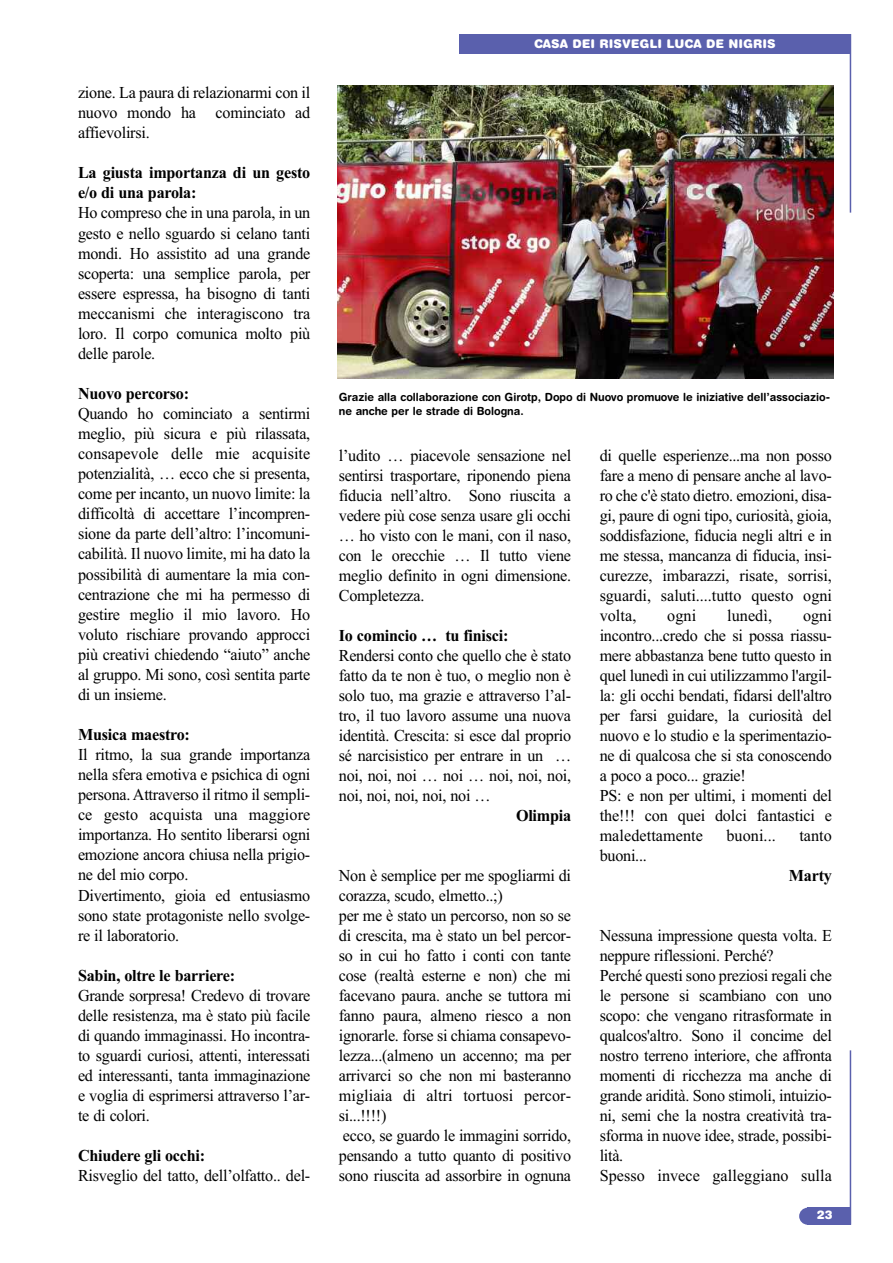
<style>
.page{position:relative;width:893px;height:1263px;background:#fff}
.page>*{position:absolute;margin:0;border:0;box-sizing:border-box;transform-origin:0 0}
.t1{font:16.65px/20px "Times New Roman";letter-spacing:-.015em;color:#000;text-align:justify}
.t2{font:700 16.65px/20.1px "Times New Roman";letter-spacing:-.015em;color:#000}
.t3{font:900 12px "Helvetica Rounded";color:#fff}
.t4{font:700 11.25px/14.2px "Helvetica Rounded";color:#000;scale:.96 1}
</style>
<div class="page">
<div style="left:807px;top:1208px;width:43px;height:17px;background:#5a60ad"></div>
<div style="left:799px;top:1208px;width:51px;height:17px;background:#5a60ad;border-radius:9px"></div>
<hr style="left:850px;top:34px;width:1px;height:179px;background:#5a60ad">
<hr style="left:850px;top:1050px;width:1px;height:175px;background:#5a60ad">
<div style="left:459px;top:34px;width:391px;height:20px;background:#5a60ad"></div>
<img style="left:337px;top:85px;width:496px;height:294px">
<p class="t1" style="left:78px;top:82px;width:234px">zione. La paura di relazionarmi con il nuovo mondo ha cominciato ad affievolirsi.</p>
<p class="t2" style="left:78px;top:163px;width:234px">La giusta importanza di un gesto e/o di una parola:</p>
<p class="t1" style="left:78px;top:203px;width:234px">Ho compreso che in una parola, in un gesto e nello sguardo si celano tanti mondi. Ho assistito ad una grande scoperta: una semplice parola, per essere espressa, ha bisogno di tanti meccanismi che interagiscono tra loro. Il corpo comunica molto più delle parole.</p>
<p class="t2" style="left:78px;top:383px;width:113px">Nuovo percorso:</p>
<p class="t1" style="left:78px;top:403px;width:234px">Quando ho cominciato a sentirmi meglio, più sicura e più rilassata, consapevole delle mie acquisite potenzialità, … ecco che si presenta, come per incanto, un nuovo limite: la difficoltà di accettare l’incompren&shy;sione da parte dell’altro: l’incomuni&shy;cabilità. Il nuovo limite, mi ha dato la possibilità di aumentare la mia con&shy;centrazione che mi ha permesso di gestire meglio il mio lavoro. Ho voluto rischiare provando approcci più creativi chiedendo “aiuto” anche al gruppo. Mi sono, così sentita parte di un insieme.</p>
<p class="t2" style="left:78px;top:724px;width:113px">Musica maestro:</p>
<p class="t1" style="left:78px;top:744px;width:234px;text-align:left">Il ritmo, la sua grande importanza nella sfera emotiva e psichica di ogni persona. Attraverso il ritmo il sempli&shy;ce gesto acquista una maggiore importanza. Ho sentito liberarsi ogni emozione ancora chiusa nella prigio&shy;ne del mio corpo.<br>Divertimento, gioia ed entusiasmo sono state protagoniste nello svolge&shy;re il laboratorio.</p>
<p class="t2" style="left:78px;top:965px;width:159px">Sabin, oltre le barriere:</p>
<p class="t1" style="left:78px;top:985px;width:234px">Grande sorpresa! Credevo di trovare delle resistenza, ma è stato più facile di quando immaginassi. Ho incontra&shy;to sguardi curiosi, attenti, interessati ed interessanti, tanta immaginazione e voglia di esprimersi attraverso l’ar&shy;te di colori.</p>
<p class="t2" style="left:78px;top:1145px;width:129px">Chiudere gli occhi:</p>
<p class="t1" style="left:78px;top:1165px;width:234px">Risveglio del tatto, dell’olfatto.. del-</p>
<p class="t3" style="left:534px;top:40px;width:243px">CASA DEI RISVEGLI LUCA DE NIGRIS</p>
<p class="t4" style="left:339px;top:391px;width:513px">Grazie alla collaborazione con Girotp, Dopo di Nuovo promuove le iniziative dell’associazio&shy;ne anche per le strade di Bologna.</p>
<p class="t1" style="left:339px;top:445px;width:234px">l’udito … piacevole sensazione nel sentirsi trasportare, riponendo piena fiducia nell’altro. Sono riuscita a vedere più cose senza usare gli occhi … ho visto con le mani, con il naso, con le orecchie … Il tutto viene meglio definito in ogni dimensione.<br>Completezza.</p>
<p class="t2" style="left:339px;top:625px;width:171px">Io comincio … tu finisci:</p>
<p class="t1" style="left:339px;top:645px;width:234px">Rendersi conto che quello che è stato fatto da te non è tuo, o meglio non è solo tuo, ma grazie e attraverso l’al&shy;tro, il tuo lavoro assume una nuova identità. Crescita: si esce dal proprio sé narcisistico per entrare in un … noi, noi, noi … noi … noi, noi, noi, noi, noi, noi, noi, noi …</p>
<p class="t2" style="left:516px;top:805px;width:57px">Olimpia</p>
<p class="t1" style="left:339px;top:865px;width:234px;text-align:left">Non è semplice per me spogliarmi di corazza, scudo, elmetto..;)<br>per me è stato un percorso, non so se di crescita, ma è stato un bel percor&shy;so in cui ho fatto i conti con tante cose (realtà esterne e non) che mi facevano paura. anche se tuttora mi fanno paura, almeno riesco a non ignorarle. forse si chiama consapevo&shy;lezza...(almeno un accenno; ma per arrivarci so che non mi basteranno migliaia di altri tortuosi percor&shy;si...!!!!)<br>ecco, se guardo le immagini sorrido, pensando a tutto quanto di positivo sono riuscita ad assorbire in ognuna</p>
<p class="t1" style="left:600px;top:445px;width:234px">di quelle esperienze...ma non posso fare a meno di pensare anche al lavo&shy;ro che c'è stato dietro. emozioni, disa&shy;gi, paure di ogni tipo, curiosità, gioia, soddisfazione, fiducia negli altri e in me stessa, mancanza di fiducia, insi&shy;curezze, imbarazzi, risate, sorrisi, sguardi, saluti....tutto questo ogni volta,</p>
<p class="t1" style="left:600px;top:605px;width:234px;text-align:left;text-indent:203px">ogni incontro...credo che si possa riassu&shy;mere abbastanza bene tutto questo in quel lunedì in cui utilizzammo l'argil&shy;la: gli occhi bendati, fidarsi dell'altro per farsi guidare, la curiosità del nuovo e lo studio e la sperimentazio&shy;ne di qualcosa che si sta conoscendo a poco a poco... grazie!<br>PS: e non per ultimi, i momenti del the!!! con quei dolci fantastici e maledettamente</p>
<p class="t1" style="left:667px;top:605px;width:30px">ogni</p>
<p class="t1" style="left:727px;top:605px;width:46px">lunedì,</p>
<p class="t1" style="left:726px;top:825px;width:51px">buoni...</p>
<p class="t1" style="left:799px;top:825px;width:34px">tanto</p>
<p class="t1" style="left:600px;top:845px;width:49px">buoni...</p>
<p class="t2" style="left:789px;top:865px;width:44px">Marty</p>
<p class="t1" style="left:600px;top:925px;width:234px;text-align:left">Nessuna impressione questa volta. E neppure riflessioni. Perché?<br>Perché questi sono preziosi regali che le persone si scambiano con uno scopo: che vengano ritrasformate in qualcos'altro. Sono il concime del nostro terreno interiore, che affronta momenti di ricchezza ma anche di grande aridità. Sono stimoli, intuizio&shy;ni, semi che la nostra creatività tra&shy;sforma in nuove idee, strade, possibi&shy;lità.<br>Spesso invece galleggiano sulla</p>
<p class="t3" style="left:817px;top:1211px;width:18px">23</p>
</div>
